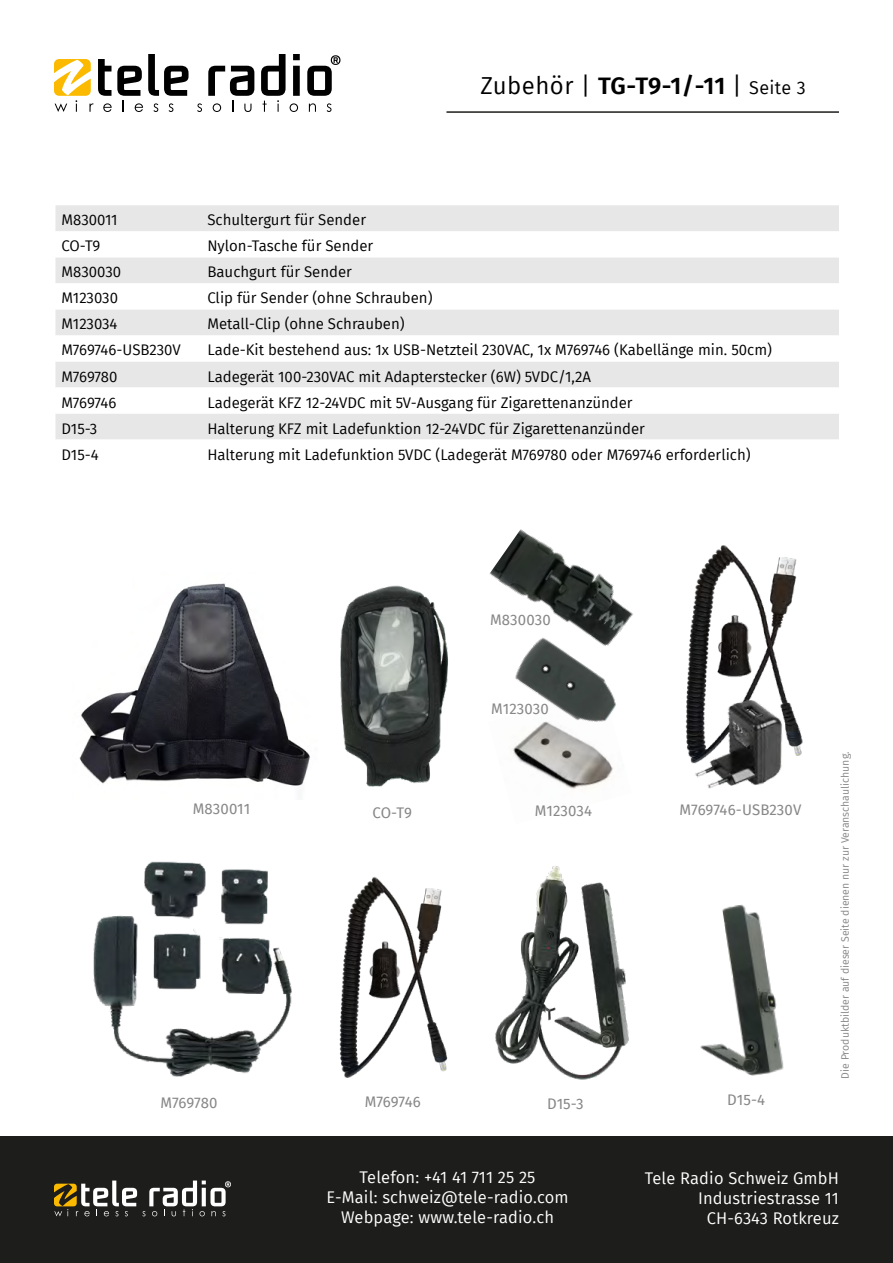
<style>
.page{position:relative;width:893px;height:1263px;background:#fff}
.page>*{position:absolute;margin:0;border:0;box-sizing:border-box;transform-origin:0 0}
.t1{font:600 24px "Fira Sans";color:#000}
.t2{font:16.5px/19.8px "Fira Sans";letter-spacing:.01em;color:#fff;text-align:center}
.t3{font:15px "Fira Sans";color:#000}
.t4{font:15px "Fira Sans";color:#878787}
.t5{font:10.5px "Fira Sans";color:#878787}
.s1{font-weight:400}
.s2{font-weight:400;font-size:18px}
</style>
<div class="page">
<svg style="left:197px;top:103px;width:5px;height:9px"></svg>
<svg style="left:309px;top:103px;width:7px;height:9px"></svg>
<svg style="left:327px;top:103px;width:4px;height:9px"></svg>
<svg style="left:54px;top:54px;width:135px;height:58px"></svg>
<svg style="left:208px;top:66px;width:46px;height:46px"></svg>
<svg style="left:261px;top:54px;width:39px;height:58px"></svg>
<svg style="left:307px;top:55px;width:33px;height:41px"></svg>
<div style="left:1px;top:1136px;width:892px;height:126px;background:#1d1d1b"></div>
<svg style="left:54px;top:1180px;width:177px;height:36px"></svg>
<hr style="left:446px;top:111px;width:393px;height:2px;background:#1d1d1b">
<div style="left:55px;top:205px;width:784px;height:26px;background:#e7e7e7"></div>
<svg style="left:55px;top:257px;width:784px;height:182px;fill:#e7e7e7"></svg>
<img style="left:339px;top:876px;width:109px;height:202px">
<img style="left:93px;top:861px;width:199px;height:216px">
<img style="left:489px;top:529px;width:144px;height:100px">
<img style="left:340px;top:585px;width:108px;height:202px">
<img style="left:495px;top:866px;width:134px;height:214px">
<img style="left:700px;top:904px;width:84px;height:172px">
<img style="left:513px;top:740px;width:100px;height:49px">
<img style="left:79px;top:583px;width:231px;height:203px">
<img style="left:515px;top:629px;width:107px;height:111px">
<img style="left:685px;top:545px;width:118px;height:244px">
<h1 class="t1" style="left:480px;top:66px;width:327px"><span class="s1">Zubehör |</span> TG-T9-1/-11 <span class="s1">|</span> <span class="s2">Seite 3</span></h1>
<p class="t3" style="left:61px;top:209px;width:58px">M830011</p>
<p class="t3" style="left:207px;top:209px;width:160px">Schultergurt für Sender</p>
<p class="t3" style="left:61px;top:235px;width:40px">CO-T9</p>
<p class="t3" style="left:207px;top:235px;width:167px">Nylon-Tasche für Sender</p>
<p class="t3" style="left:61px;top:261px;width:61px">M830030</p>
<p class="t3" style="left:207px;top:261px;width:146px">Bauchgurt für Sender</p>
<p class="t3" style="left:61px;top:287px;width:58px">M123030</p>
<p class="t3" style="left:207px;top:287px;width:227px">Clip für Sender (ohne Schrauben)</p>
<p class="t3" style="left:61px;top:313px;width:58px">M123034</p>
<p class="t3" style="left:207px;top:313px;width:199px">Metall-Clip (ohne Schrauben)</p>
<p class="t3" style="left:61px;top:339px;width:121px">M769746-USB230V</p>
<p class="t3" style="left:207px;top:339px;width:566px">Lade-Kit bestehend aus: 1x USB-Netzteil 230VAC, 1x M769746 (Kabellänge min. 50cm)</p>
<p class="t3" style="left:61px;top:365px;width:57px">M769780</p>
<p class="t3" style="left:207px;top:365px;width:385px">Ladegerät 100-230VAC mit Adapterstecker (6W) 5VDC/1,2A</p>
<p class="t3" style="left:61px;top:391px;width:57px">M769746</p>
<p class="t3" style="left:207px;top:391px;width:427px">Ladegerät KFZ 12-24VDC mit 5V-Ausgang für Zigarettenanzünder</p>
<p class="t3" style="left:61px;top:417px;width:37px">D15-3</p>
<p class="t3" style="left:207px;top:417px;width:439px">Halterung KFZ mit Ladefunktion 12-24VDC für Zigarettenanzünder</p>
<p class="t3" style="left:61px;top:443px;width:39px">D15-4</p>
<p class="t3" style="left:207px;top:443px;width:545px">Halterung mit Ladefunktion 5VDC (Ladegerät M769780 oder M769746 erforderlich)</p>
<p class="t4" style="left:490px;top:609px;width:62px">M830030</p>
<p class="t4" style="left:193px;top:798px;width:59px">M830011</p>
<p class="t4" style="left:160px;top:1091px;width:59px">M769780</p>
<p class="t4" style="left:372px;top:801px;width:41px">CO-T9</p>
<p class="t4" style="left:491px;top:697px;width:59px">M123030</p>
<p class="t4" style="left:535px;top:800px;width:59px">M123034</p>
<p class="t4" style="left:679px;top:799px;width:123px">M769746-USB230V</p>
<p class="t4" style="left:365px;top:1091px;width:58px">M769746</p>
<p class="t4" style="left:727px;top:1088px;width:39px">D15-4</p>
<p class="t4" style="left:547px;top:1092px;width:38px">D15-3</p>
<p class="t5" style="left:837px;top:1078px;width:328px;rotate:-90deg">Die Produktbilder auf dieser Seite dienen nur zur Veranschaulichung.</p>
<p class="t2" style="left:326px;top:1167px;width:244px">Telefon: +41 41 711 25 25<br>E-Mail: schweiz@tele-radio.com<br>Webpage: www.tele-radio.ch</p>
<p class="t2" style="left:645px;top:1168px;width:196px;text-align:right">Tele Radio Schweiz GmbH<br>Industriestrasse 11<br>CH-6343 Rotkreuz</p>
</div>
